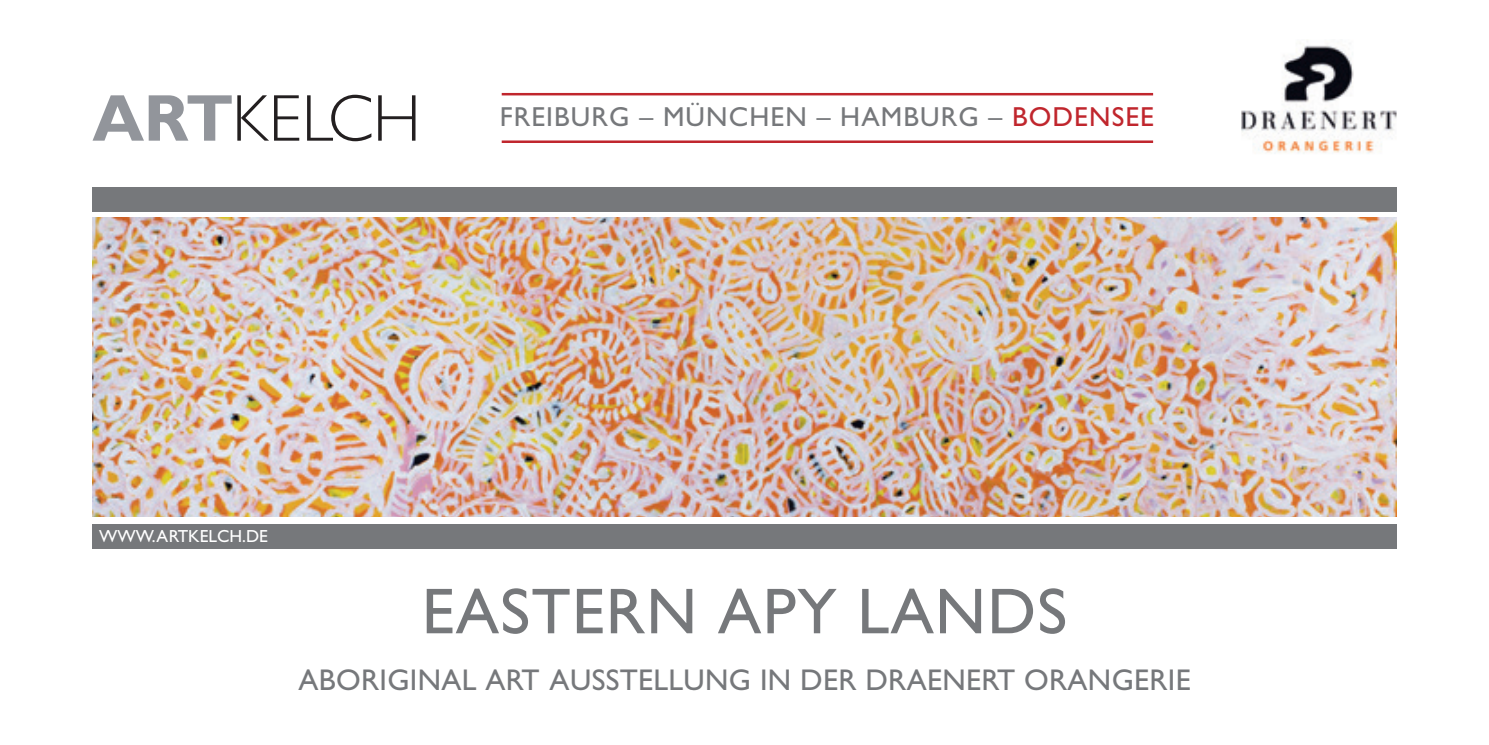
<style>
.page{position:relative;width:1489px;height:745px;background:#fff}
.page>*{position:absolute;margin:0;border:0;box-sizing:border-box;transform-origin:0 0}
.t1{font:65px "ARTKELCH Gill Sans Std";letter-spacing:.02em;color:#76787b}
.t2{font:30px "ARTKELCH Gill Sans Std";letter-spacing:.01em;color:#76787b}
.t3{font:27.5px "ARTKELCH Gill Sans Std";letter-spacing:.04em;color:#76787b}
.t4{font:17.5px "ARTKELCH Gill Sans Std";color:#fff}
.s1{color:#c0262d}
</style>
<div class="page">
<div style="left:92px;top:186px;width:1304px;height:25px;background:#76787b"></div>
<div style="left:92px;top:523px;width:1304px;height:25px;background:#76787b"></div>
<hr style="left:501px;top:93px;width:651px;height:2px;background:#c0262d">
<hr style="left:501px;top:140px;width:651px;height:3px;background:#c0262d">
<svg style="left:307px;top:95px;width:64px;height:46px"></svg>
<svg style="left:378px;top:95px;width:37px;height:46px"></svg>
<svg style="left:92px;top:95px;width:207px;height:46px"></svg>
<img style="left:92px;top:218px;width:1304px;height:298px">
<img style="left:1241px;top:43px;width:156px;height:111px">
<p class="t3" style="left:499px;top:101px;width:655px">FREIBURG – MÜNCHEN – HAMBURG – <span class="s1">BODENSEE</span></p>
<p class="t4" style="left:99px;top:525px;width:170px">WWW.ARTKELCH.DE</p>
<h1 class="t1" style="left:422px;top:573px;width:646px">EASTERN APY LANDS</h1>
<p class="t2" style="left:298px;top:662px;width:893px">ABORIGINAL ART AUSSTELLUNG IN DER DRAENERT ORANGERIE</p>
</div>
